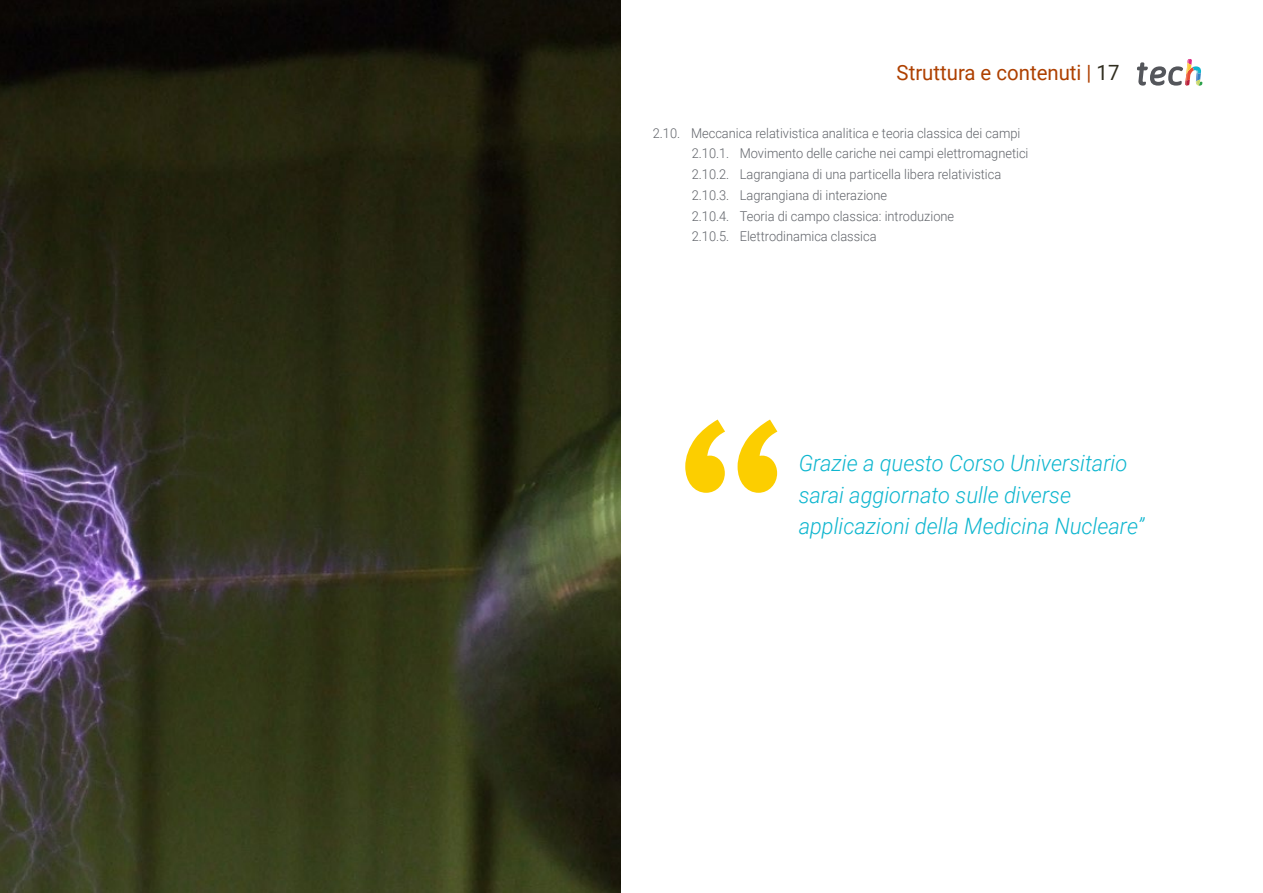
<style>
.page{position:relative;width:1263px;height:893px;background:#fff}
.page>*{position:absolute;margin:0;border:0;box-sizing:border-box;transform-origin:0 0}
.t1{font:italic 300 22.5px/31.5px "Roboto";color:#0fb6cf}
.t2{font:21px "Roboto";color:#ae4000}
.t3{font:300 13.5px/20.7px "Roboto";color:#61646a;scale:.95 1}
.s1{color:#312e20}
</style>
<div class="page">
<svg style="left:1137px;top:59px;width:65px;height:27px"></svg>
<img style="left:0;top:0;width:621px;height:893px">
<svg style="left:685px;top:420px;width:92px;height:73px"></svg>
<h2 class="t2" style="left:897px;top:57px;width:224px">Struttura e contenuti | <span class="s1">17</span></h2>
<p class="t3" style="left:692px;top:122px;width:356px;text-indent:-39px">2.10. Meccanica relativistica analitica e teoria classica dei campi 2.10.1. Movimento delle cariche nei campi elettromagnetici 2.10.2. Lagrangiana di una particella libera relativistica 2.10.3. Lagrangiana di interazione<br>2.10.4. Teoria di campo classica: introduzione<br>2.10.5. Elettrodinamica classica</p>
<h1 class="t1" style="left:799px;top:447px;width:347px">Grazie a questo Corso Universitario sarai aggiornato sulle diverse applicazioni della Medicina Nucleare”</h1>
</div>
